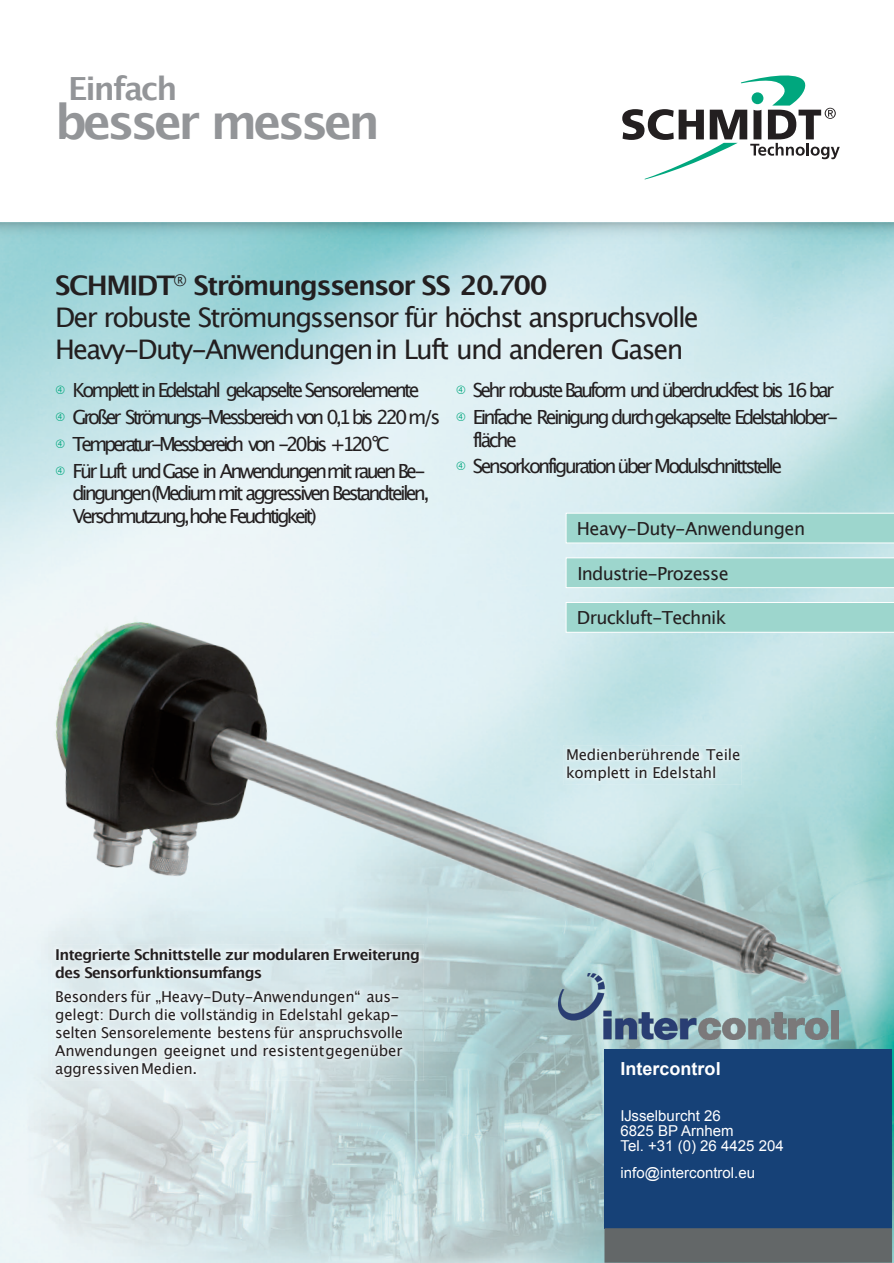
<style>
.page{position:relative;width:894px;height:1263px;background:#fff}
.page>*{position:absolute;margin:0;border:0;box-sizing:border-box;transform-origin:0 0}
.t1{font:700 47.85px "Lucida Grande";letter-spacing:-.08em;color:#939598}
.t2{font:700 31.95px "Lucida Grande";letter-spacing:-.06em;color:#939598}
.t3{font:27px/32.4px "Lucida Grande";letter-spacing:-.07em;color:#231f20}
.t4{font:19.5px/26.7px "Lucida Grande";letter-spacing:-.14em;color:#231f20}
.t5{font:18px "Lucida Grande";letter-spacing:-.04em;color:#231f20}
.t6{font:700 18px "Arial";color:#fff}
.t7{font:15px/18px "Lucida Grande";letter-spacing:-.015em;color:#231f20}
.t8{font:700 15px/18px "Lucida Grande";letter-spacing:-.045em;color:#231f20}
.t9{font:15px/15px "Arial";color:#fff}
.s1{font-weight:700}
</style>
<div class="page">
<img style="left:0;top:222px;width:893px;height:1041px">
<svg style="left:622px;top:75px;width:217px;height:105px"></svg>
<svg style="left:565px;top:602px;width:328px;height:31px"></svg>
<svg style="left:565px;top:557px;width:328px;height:31px;background:#a3d8d0"></svg>
<svg style="left:565px;top:513px;width:328px;height:30px;background:#a1d7cf"></svg>
<img style="left:14px;top:604px;width:871px;height:466px">
<img style="left:0;top:223px;width:893px;height:21px">
<img style="left:563px;top:746px;width:178px;height:39px">
<img style="left:52px;top:945px;width:371px;height:136px">
<div style="left:604px;top:1049px;width:287px;height:180px;background:#164177"></div>
<img style="left:558px;top:973px;width:279px;height:67px">
<div style="left:604px;top:1228px;width:287px;height:35px;background:#636768"></div>
<h2 class="t2" style="left:68px;top:75px;width:111px">Einfach</h2>
<h1 class="t1" style="left:55px;top:102px;width:326px">besser messen</h1>
<h3 class="t3" style="left:55px;top:270px;width:644px"><span class="s1">SCHMIDT</span><sup>®</sup> <span class="s1">Strömungssensor SS 20.700<br></span>Der robuste Strömungssensor für höchst anspruchsvolle<br>Heavy-Duty-Anwendungenin Luft und anderen Gasen</h3>
<p class="t4" style="left:55px;top:378px;width:386px"><sup>④</sup> Komplett in Edelstahl gekapselte Sensorelemente<br><sup>④</sup> Großer Strömungs-Messbereich von 0,1 bis 220 m/s <sup>④</sup> Temperatur-Messbereich von -20bis +120°C<br><sup>④</sup> Für Luft und Gase in Anwendungenmit rauen Be-</p>
<p class="t4" style="left:72px;top:483px;width:358px;line-height:22.5px">dingungen(Medium mit aggressiven Bestandteilen,<br>Verschmutzung,hohe Feuchtigkeit)</p>
<p class="t4" style="left:455px;top:378px;width:384px"><sup>④</sup> Sehr robuste Bauform und überdruckfest bis 16 bar<br><sup>④</sup> Einfache Reinigung durchgekapselte Edelstahlober-</p>
<p class="t4" style="left:455px;top:428px;width:328px;text-indent:17px">fläche<br><sup>④</sup> Sensorkonfiguration über Modulschnittstelle</p>
<p class="t5" style="left:576px;top:521px;width:230px">Heavy-Duty-Anwendungen</p>
<p class="t5" style="left:577px;top:566px;width:153px">Industrie-Prozesse</p>
<p class="t5" style="left:576px;top:610px;width:151px">Druckluft-Technik</p>
<p class="t7" style="left:566px;top:747px;width:176px">Medienberührende Teile komplett in Edelstahl</p>
<p class="t8" style="left:55px;top:946px;width:366px">Integrierte Schnittstelle zur modularen Erweiterung des Sensorfunktionsumfangs</p>
<p class="t7" style="left:55px;top:988px;width:349px">Besonders für „Heavy-Duty-Anwendungen“ aus&shy;gelegt: Durch die vollständig in Edelstahl gekap&shy;selten Sensorelemente bestens für anspruchsvolle Anwendungen geeignet und resistentgegenüber aggressivenMedien.</p>
<p class="t6" style="left:620px;top:1062px;width:102px">Intercontrol</p>
<p class="t9" style="left:620px;top:1109px;width:165px">Ĳsselburcht 26<br>6825 BP Arnhem<br>Tel. +31 (0) 26 4425 204</p>
<p class="t9" style="left:620px;top:1166px;width:136px">info@intercontrol.eu</p>
</div>
